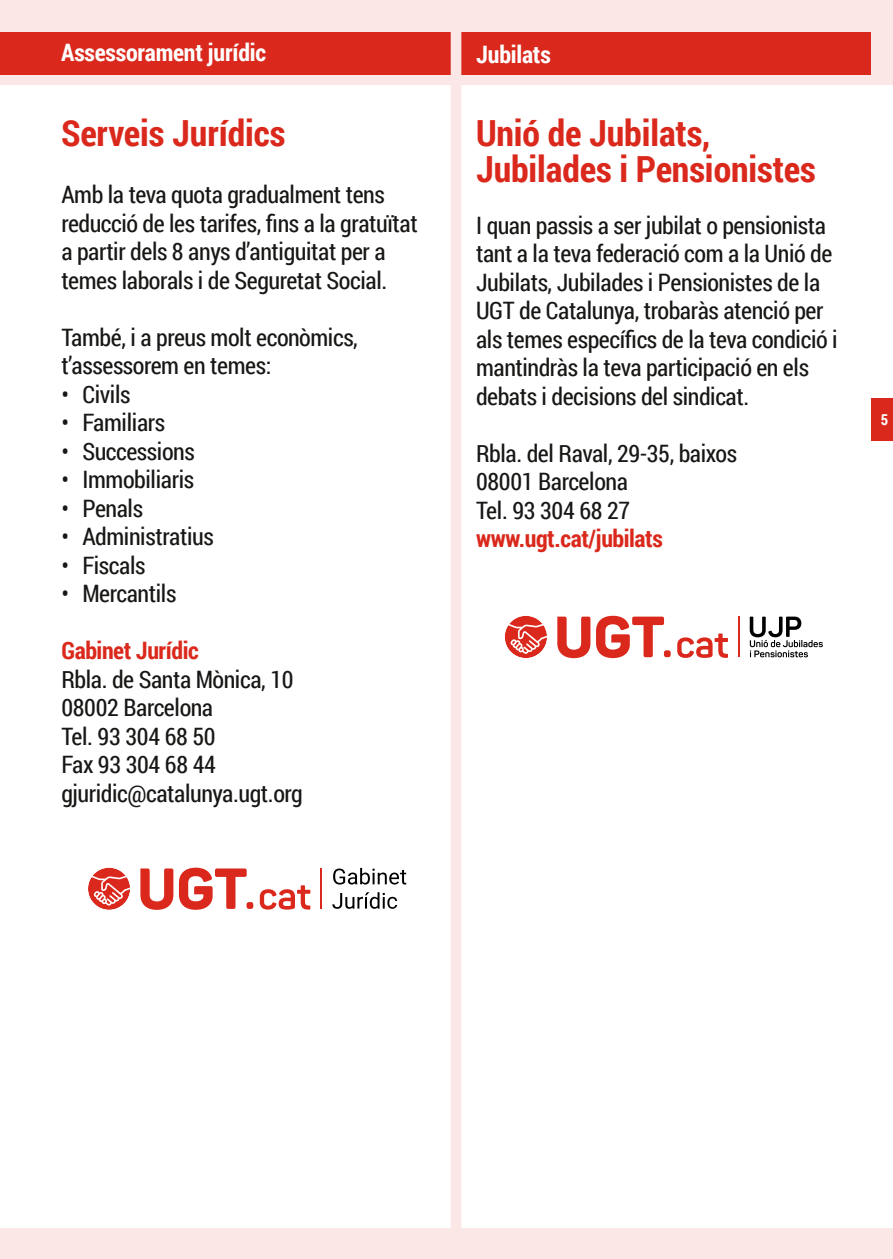
<style>
.page{position:relative;width:893px;height:1259px;background:#fff}
.page>*{position:absolute;margin:0;border:0;box-sizing:border-box;transform-origin:0 0}
.t1{font:700 36px/36px "Roboto Condensed";color:#da291c}
.t2{font:24px/28.5px "Roboto Condensed";letter-spacing:-.015em;color:#181715}
.t3{font:700 24px "Roboto Condensed";letter-spacing:-.015em;color:#da291c}
.t4{font:700 24px "Roboto Condensed";letter-spacing:-.01em;color:#fff}
.t5{font:700 15px "Roboto Condensed";color:#fff}
</style>
<div class="page">
<div style="left:0;top:0;width:893px;height:85px;background:#fbe7e5"></div>
<div style="left:0;top:32px;width:871px;height:42px;background:#da291c"></div>
<div style="left:451px;top:0;width:10px;height:1259px;background:#fbe7e5"></div>
<div style="left:871px;top:398px;width:22px;height:43px;background:#da291c"></div>
<div style="left:0;top:1228px;width:893px;height:31px;background:#fbe7e5"></div>
<svg style="left:88px;top:867px;width:42px;height:43px"></svg>
<svg style="left:140px;top:868px;width:33px;height:42px"></svg>
<svg style="left:179px;top:867px;width:68px;height:43px"></svg>
<svg style="left:260px;top:885px;width:50px;height:24px"></svg>
<div style="left:247px;top:902px;width:6px;height:7px;background:#da291c;border-radius:3px"></div>
<svg style="left:333px;top:868px;width:73px;height:16px"></svg>
<svg style="left:332px;top:892px;width:65px;height:17px"></svg>
<hr style="left:320px;top:868px;width:2px;height:41px;background:#da291c">
<svg style="left:504px;top:616px;width:43px;height:42px"></svg>
<svg style="left:557px;top:616px;width:33px;height:42px"></svg>
<svg style="left:596px;top:616px;width:68px;height:42px"></svg>
<svg style="left:677px;top:633px;width:51px;height:25px"></svg>
<div style="left:664px;top:650px;width:7px;height:7px;background:#da291c;border-radius:3px"></div>
<hr style="left:738px;top:616px;width:2px;height:41px;background:#da291c">
<svg style="left:750px;top:616px;width:73px;height:41px"></svg>
<p class="t4" style="left:61px;top:36px;width:207px">Assessorament jurídic</p>
<p class="t4" style="left:476px;top:38px;width:76px">Jubilats</p>
<h1 class="t1" style="left:61px;top:114px;width:226px">Serveis Jurídics</h1>
<p class="t2" style="left:61px;top:179px;width:358px">Amb la teva quota gradualment tens reducció de les tarifes, fins a la gratuïtat a partir dels 8 anys d’antiguitat per a temes laborals i de Seguretat Social.</p>
<p class="t2" style="left:61px;top:322px;width:298px">També, i a preus molt econòmics, t’assessorem en temes:</p>
<p class="t2" style="left:61px;top:379px;width:71px">• Civils</p>
<p class="t2" style="left:61px;top:407px;width:105px">• Familiars</p>
<p class="t2" style="left:61px;top:436px;width:135px">• Successions</p>
<p class="t2" style="left:61px;top:464px;width:134px">• Immobiliaris</p>
<p class="t2" style="left:61px;top:493px;width:83px">• Penals</p>
<p class="t2" style="left:61px;top:521px;width:154px">• Administratius</p>
<p class="t2" style="left:61px;top:550px;width:86px">• Fiscals</p>
<p class="t2" style="left:61px;top:578px;width:117px">• Mercantils</p>
<p class="t3" style="left:61px;top:634px;width:139px">Gabinet Jurídic</p>
<p class="t2" style="left:61px;top:664px;width:243px">Rbla. de Santa Mònica, 10<br>08002 Barcelona<br>Tel. 93 304 68 50<br>Fax 93 304 68 44 gjuridic@catalunya.ugt.org</p>
<h1 class="t1" style="left:476px;top:114px;width:341px">Unió de Jubilats,<br>Jubilades i Pensionistes</h1>
<p class="t2" style="left:476px;top:210px;width:363px">I quan passis a ser jubilat o pensionista tant a la teva federació com a la Unió de Jubilats, Jubilades i Pensionistes de la UGT de Catalunya, trobaràs atenció per als temes específics de la teva condició i mantindràs la teva participació en els debats i decisions del sindicat.</p>
<p class="t2" style="left:476px;top:438px;width:263px">Rbla. del Raval, 29-35, baixos<br>08001 Barcelona<br>Tel. 93 304 68 27</p>
<p class="t3" style="left:476px;top:522px;width:188px">www.ugt.cat/jubilats</p>
<p class="t5" style="left:881px;top:409px;width:9px">5</p>
</div>
